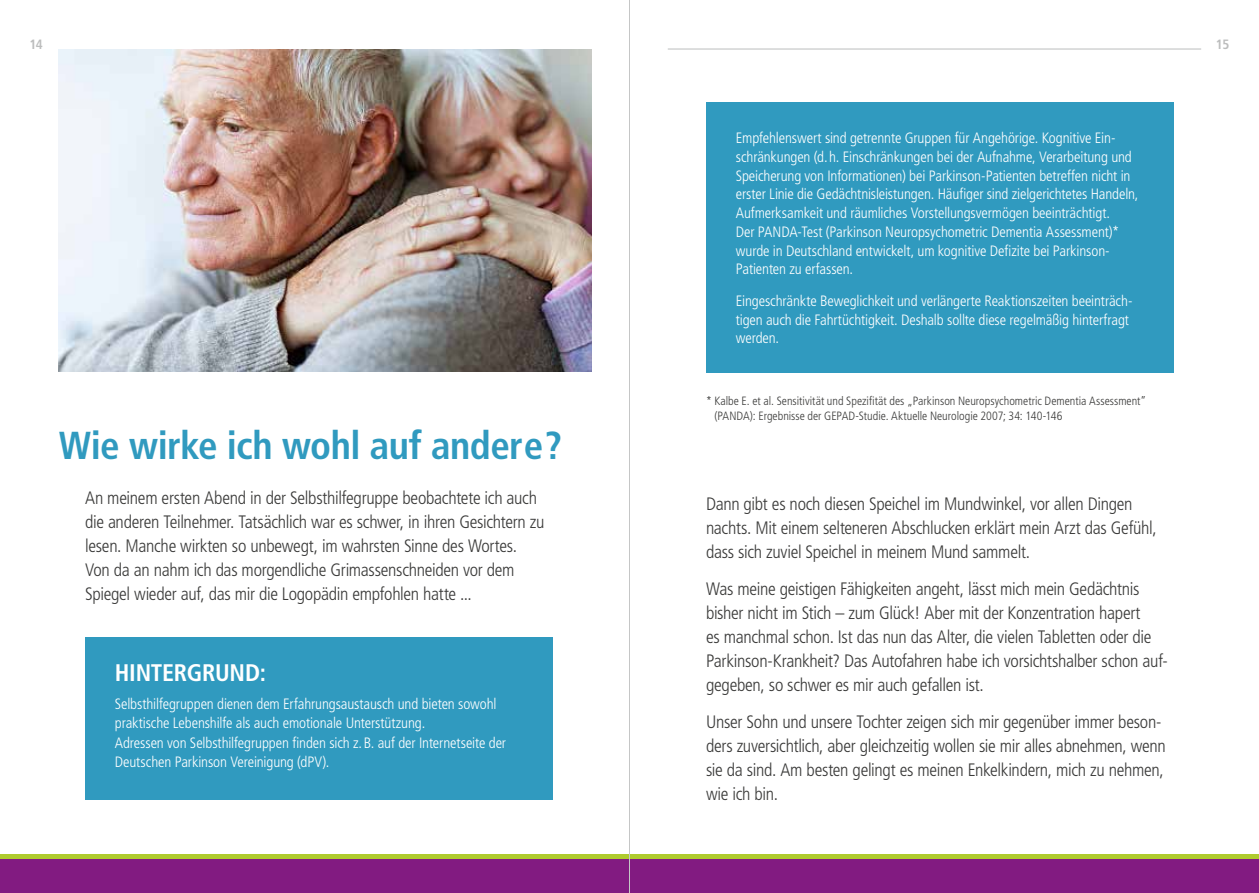
<style>
.page{position:relative;width:1259px;height:893px;background:#fff}
.page>*{position:absolute;margin:0;border:0;box-sizing:border-box;transform-origin:0 0}
.t1{font:700 condensed 39px "Frutiger LT Std";letter-spacing:-.015em;color:#309abf}
.t2{font:700 condensed 24px "Frutiger LT Std";letter-spacing:-.01em;color:#fff}
.t3{font:300 condensed 18px/24px "Frutiger LT Std";letter-spacing:-.02em;color:#3a3a39}
.t4{font:300 condensed 15px/18.8px "Frutiger LT Std";letter-spacing:-.01em;color:#fff}
.t5{font:700 condensed 13.5px "Frutiger LT Std";color:#bcbdbd}
.t6{font:300 condensed 12px/15px "Frutiger LT Std";color:#3a3a39}
</style>
<div class="page">
<hr style="left:668px;top:49px;width:533px;height:1px;background:#bcbdbd">
<div style="left:0;top:855px;width:1259px;height:38px;background:#821b81"></div>
<hr style="left:0;top:855px;width:1259px;height:4px;background:#afcb2e">
<img style="left:59px;top:49px;width:532px;height:323px">
<div style="left:85px;top:637px;width:468px;height:162px;background:#309abf"></div>
<div style="left:706px;top:102px;width:468px;height:270px;background:#309abf"></div>
<hr style="left:629px;top:0;width:1px;height:893px;background:#c5c6c6">
<p class="t5" style="left:29px;top:37px;width:15px">14</p>
<p class="t5" style="left:1215px;top:37px;width:15px">15</p>
<p class="t4" style="left:736px;top:129px;width:404px">Empfehlenswert sind getrennte Gruppen für Angehörige. Kognitive Ein&shy;schränkungen (d.h. Einschränkungen bei der Aufnahme, Verarbeitung und Speicherung von Informationen) bei Parkinson-Patienten betreffen nicht in erster Linie die Gedächtnisleistungen. Häufiger sind zielgerichtetes Handeln, Aufmerksamkeit und räumliches Vorstellungsvermögen beeinträchtigt.<br>Der PANDA-Test (Parkinson Neuropsychometric Dementia Assessment)* wurde in Deutschland entwickelt, um kognitive Defizite bei Parkinson-Patienten zu erfassen.</p>
<p class="t4" style="left:736px;top:291px;width:398px">Eingeschränkte Beweglichkeit und verlängerte Reaktionszeiten beeinträch&shy;tigen auch die Fahrtüchtigkeit. Deshalb sollte diese regelmäßig hinterfragt werden.</p>
<p class="t6" style="left:714px;top:393px;width:433px;text-indent:-8px">* Kalbe E. et al. Sensitivität und Spezifität des „Parkinson Neuropsychometric Dementia Assessment” (PANDA): Ergebnisse der GEPAD-Studie. Aktuelle Neurologie 2007; 34: 140-146</p>
<h1 class="t1" style="left:59px;top:422px;width:505px">Wie wirke ich wohl auf andere?</h1>
<p class="t3" style="left:85px;top:486px;width:461px">An meinem ersten Abend in der Selbsthilfegruppe beobachtete ich auch die anderen Teilnehmer. Tatsächlich war es schwer, in ihren Gesichtern zu lesen. Manche wirkten so unbewegt, im wahrsten Sinne des Wortes.<br>Von da an nahm ich das morgendliche Grimassenschneiden vor dem Spiegel wieder auf, das mir die Logopädin empfohlen hatte ...</p>
<p class="t3" style="left:706px;top:492px;width:452px">Dann gibt es noch diesen Speichel im Mundwinkel, vor allen Dingen nachts. Mit einem selteneren Abschlucken erklärt mein Arzt das Gefühl, dass sich zuviel Speichel in meinem Mund sammelt.</p>
<p class="t3" style="left:706px;top:577px;width:463px">Was meine geistigen Fähigkeiten angeht, lässt mich mein Gedächtnis bisher nicht im Stich – zum Glück! Aber mit der Konzentration hapert<br>es manchmal schon. Ist das nun das Alter, die vielen Tabletten oder die Parkinson-Krankheit? Das Autofahren habe ich vorsichtshalber schon auf&shy;gegeben, so schwer es mir auch gefallen ist.</p>
<p class="t3" style="left:706px;top:710px;width:461px">Unser Sohn und unsere Tochter zeigen sich mir gegenüber immer beson&shy;ders zuversichtlich, aber gleichzeitig wollen sie mir alles abnehmen, wenn sie da sind. Am besten gelingt es meinen Enkelkindern, mich zu nehmen, wie ich bin.</p>
<h2 class="t2" style="left:115px;top:658px;width:153px">HINTERGRUND:</h2>
<p class="t4" style="left:115px;top:694px;width:393px;line-height:19.5px">Selbsthilfegruppen dienen dem Erfahrungsaustausch und bieten sowohl praktische Lebenshilfe als auch emotionale Unterstützung.<br>Adressen von Selbsthilfegruppen finden sich z.B. auf der Internetseite der Deutschen Parkinson Vereinigung (dPV).</p>
</div>
